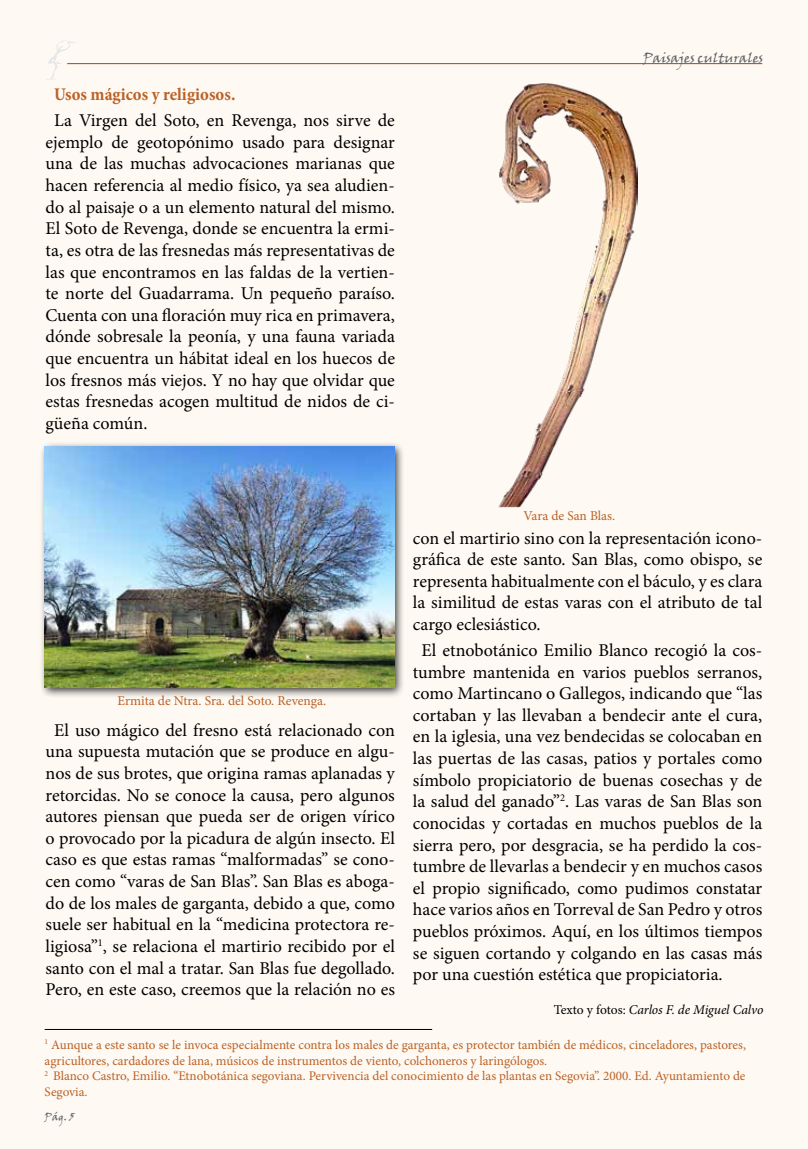
<style>
.page{position:relative;width:808px;height:1149px;background:#fff}
.page>*{position:absolute;margin:0;border:0;box-sizing:border-box;transform-origin:0 0}
.t1{font:18px/21.6px "Minion Pro";color:#000;text-align:justify}
.t2{font:700 condensed 18px "Minion Pro";color:#bb6125}
.t3{font:13.5px "Minion Pro";color:#bb6125}
.t4{font:italic 13.5px "Minion Pro";letter-spacing:-.005em;color:#000}
.t5{font:13.5px "Viner Hand ITC";color:#616264}
.t6{font:13.2px/15.8px "Minion Pro";color:#bb6125}
.t7{font:10.5px "Viner Hand ITC";color:#616264}
.s1{font-style:normal}
</style>
<div class="page">
<div style="left:0;top:0;width:808px;height:1148px;background:#fef9f2"></div>
<hr style="left:67px;top:63px;width:695px;height:1px;background:#b93926">
<svg style="left:46px;top:40px;width:31px;height:40px"></svg>
<hr style="left:45px;top:1028px;width:387px;height:1px;background:#000">
<div style="left:39px;top:441px;width:366px;height:257px;background:#000;opacity:.75"></div>
<img style="left:45px;top:446px;width:349px;height:241px">
<img style="left:498px;top:83px;width:139px;height:424px">
<p class="t2" style="left:54px;top:82px;width:183px">Usos mágicos y religiosos.</p>
<p class="t1" style="left:46px;top:110px;width:351px;text-indent:8px">La Virgen del Soto, en Revenga, nos sirve de ejemplo de geotopónimo usado para designar una de las muchas advocaciones marianas que hacen referencia al medio físico, ya sea aludien&shy;do al paisaje o a un elemento natural del mismo.<br>El Soto de Revenga, donde se encuentra la ermi&shy;ta, es otra de las fresnedas más representativas de las que encontramos en las faldas de la vertien&shy;te norte del Guadarrama. Un pequeño paraíso.<br>Cuenta con una floración muy rica en primavera, dónde sobresale la peonía, y una fauna variada que encuentra un hábitat ideal en los huecos de los fresnos más viejos. Y no hay que olvidar que estas fresnedas acogen multitud de nidos de ci&shy;güeña común.</p>
<p class="t5" style="left:643px;top:49px;width:122px">Paisajes culturales</p>
<p class="t3" style="left:117px;top:691px;width:210px">Ermita de Ntra. Sra. del Soto. Revenga.</p>
<p class="t1" style="left:46px;top:719px;width:351px;text-align:center">El uso mágico del fresno está relacionado con una supuesta mutación que se produce en algu&shy;nos de sus brotes, que origina ramas aplanadas y retorcidas. No se conoce la causa, pero algunos autores piensan que pueda ser de origen vírico o provocado por la picadura de algún insecto. El caso es que estas ramas “malformadas” se cono&shy;cen como “varas de San Blas”. San Blas es aboga&shy;do de los males de garganta, debido a que, como suele ser habitual en la “medicina protectora re&shy;ligiosa”<sup>1</sup>, se relaciona el martirio recibido por el santo con el mal a tratar. San Blas fue degollado.<br>Pero, en este caso, creemos que la relación no es</p>
<p class="t3" style="left:523px;top:506px;width:93px">Vara de San Blas.</p>
<p class="t1" style="left:413px;top:527px;width:351px">con el martirio sino con la representación icono&shy;gráfica de este santo. San Blas, como obispo, se representa habitualmente con el báculo, y es clara la similitud de estas varas con el atributo de tal cargo eclesiástico.</p>
<p class="t1" style="left:413px;top:639px;width:351px;text-indent:8px">El etnobotánico Emilio Blanco recogió la cos&shy;tumbre mantenida en varios pueblos serranos, como Martincano o Gallegos, indicando que “las cortaban y las llevaban a bendecir ante el cura, en la iglesia, una vez bendecidas se colocaban en las puertas de las casas, patios y portales como símbolo propiciatorio de buenas cosechas y de la salud del ganado”<sup>2</sup>. Las varas de San Blas son conocidas y cortadas en muchos pueblos de la sierra pero, por desgracia, se ha perdido la cos&shy;tumbre de llevarlas a bendecir y en muchos casos el propio significado, como pudimos constatar hace varios años en Torreval de San Pedro y otros pueblos próximos. Aquí, en los últimos tiempos se siguen cortando y colgando en las casas más por una cuestión estética que propiciatoria.</p>
<p class="t4" style="left:554px;top:999px;width:211px"><span class="s1">Texto y fotos:</span> Carlos F. de Miguel Calvo</p>
<p class="t6" style="left:45px;top:1036px;width:703px"><sup>1</sup> Aunque a este santo se le invoca especialmente contra los males de garganta, es protector también de médicos, cinceladores, pastores, agricultores, cardadores de lana, músicos de instrumentos de viento, colchoneros y laringólogos.<br><sup>2</sup> Blanco Castro, Emilio. “Etnobotánica segoviana. Pervivencia del conocimiento de las plantas en Segovia”. 2000. Ed. Ayuntamiento de Segovia.</p>
<p class="t7" style="left:45px;top:1110px;width:31px">Pág. 5</p>
</div>
